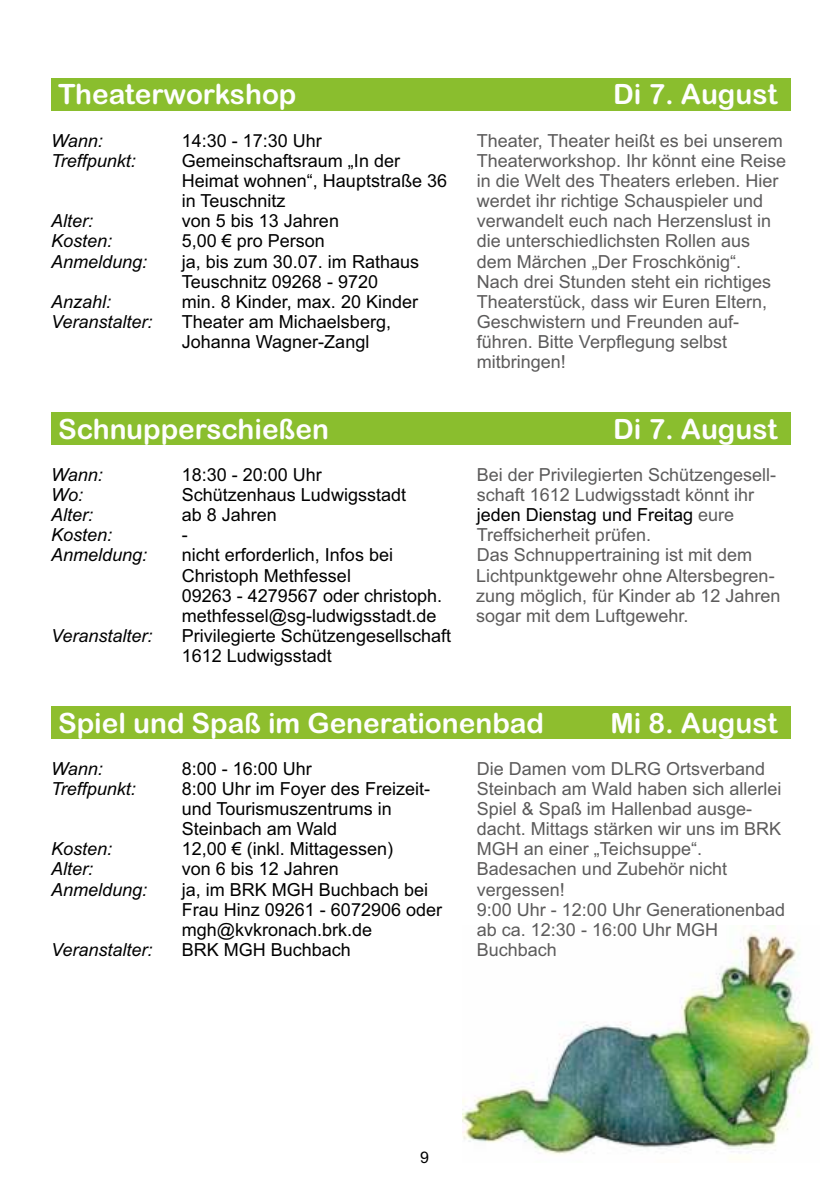
<style>
.page{position:relative;width:840px;height:1191px;background:#fff}
.page>*{position:absolute;margin:0;border:0;box-sizing:border-box;transform-origin:0 0}
.t1{font:28px "Arial Rounded MT Bold";color:#fefefe}
.t2{font:18px/20.2px "Arial";color:#5c5b5b}
.t3{font:18px/20.2px "Arial";color:#000}
.t4{font:italic 18px "Arial";color:#000}
.t5{font:16px "Arial";color:#000}
.s1{color:#5c5b5b}
</style>
<div class="page">
<img style="left:462px;top:925px;width:351px;height:230px">
<div style="left:51px;top:78px;width:739px;height:32px;background:#8abe2e"></div>
<div style="left:51px;top:412px;width:739px;height:32px;background:#8abe2e"></div>
<div style="left:51px;top:706px;width:739px;height:32px;background:#8ebe2e"></div>
<h1 class="t1" style="left:58px;top:84px;width:240px">Theaterworkshop</h1>
<h1 class="t1" style="left:612px;top:84px;width:166px">Di 7. August</h1>
<p class="t4" style="left:51px;top:134px;width:53px">Wann:</p>
<p class="t3" style="left:182px;top:132px;width:142px">14:30 - 17:30 Uhr</p>
<p class="t2" style="left:476px;top:132px;width:307px">Theater, Theater heißt es bei unserem</p>
<p class="t4" style="left:51px;top:154px;width:86px">Treffpunkt:</p>
<p class="t3" style="left:182px;top:152px;width:220px">Gemeinschaftsraum „In der</p>
<p class="t2" style="left:476px;top:152px;width:311px">Theaterworkshop. Ihr könnt eine Reise</p>
<p class="t3" style="left:182px;top:172px;width:267px">Heimat wohnen“, Hauptstraße 36</p>
<p class="t2" style="left:476px;top:172px;width:303px">in die Welt des Theaters erleben. Hier</p>
<p class="t3" style="left:182px;top:192px;width:105px">in Teuschnitz</p>
<p class="t2" style="left:476px;top:192px;width:288px">werdet ihr richtige Schauspieler und</p>
<p class="t4" style="left:51px;top:214px;width:44px">Alter:</p>
<p class="t3" style="left:182px;top:212px;width:159px">von 5 bis 13 Jahren</p>
<p class="t2" style="left:476px;top:212px;width:296px">verwandelt euch nach Herzenslust in</p>
<p class="t4" style="left:51px;top:234px;width:63px">Kosten:</p>
<p class="t3" style="left:182px;top:233px;width:145px">5,00 € pro Person</p>
<p class="t2" style="left:476px;top:233px;width:275px">die unterschiedlichsten Rollen aus</p>
<p class="t4" style="left:51px;top:254px;width:98px">Anmeldung:</p>
<p class="t3" style="left:182px;top:253px;width:239px">ja, bis zum 30.07. im Rathaus</p>
<p class="t2" style="left:476px;top:253px;width:266px">dem Märchen „Der Froschkönig“.</p>
<p class="t3" style="left:182px;top:273px;width:198px">Teuschnitz 09268 - 9720</p>
<p class="t2" style="left:476px;top:273px;width:296px">Nach drei Stunden steht ein richtiges</p>
<p class="t4" style="left:51px;top:295px;width:62px">Anzahl:</p>
<p class="t3" style="left:182px;top:293px;width:238px">min. 8 Kinder, max. 20 Kinder</p>
<p class="t2" style="left:476px;top:293px;width:292px">Theaterstück, dass wir Euren Eltern,</p>
<p class="t4" style="left:51px;top:315px;width:103px">Veranstalter:</p>
<p class="t3" style="left:182px;top:313px;width:211px">Theater am Michaelsberg,</p>
<p class="t2" style="left:476px;top:313px;width:264px">Geschwistern und Freunden auf-</p>
<p class="t3" style="left:182px;top:333px;width:189px">Johanna Wagner-Zangl</p>
<p class="t2" style="left:476px;top:333px;width:252px">führen. Bitte Verpflegung selbst mitbringen!</p>
<h1 class="t1" style="left:58px;top:418px;width:272px">Schnupperschießen</h1>
<h1 class="t1" style="left:612px;top:418px;width:166px">Di 7. August</h1>
<p class="t4" style="left:51px;top:468px;width:53px">Wann:</p>
<p class="t3" style="left:182px;top:466px;width:142px">18:30 - 20:00 Uhr</p>
<p class="t2" style="left:476px;top:466px;width:301px">Bei der Privilegierten Schützengesell-</p>
<p class="t4" style="left:51px;top:488px;width:34px">Wo:</p>
<p class="t3" style="left:182px;top:486px;width:226px">Schützenhaus Ludwigsstadt</p>
<p class="t2" style="left:476px;top:486px;width:279px">schaft 1612 Ludwigsstadt könnt ihr</p>
<p class="t4" style="left:51px;top:508px;width:44px">Alter:</p>
<p class="t3" style="left:182px;top:506px;width:97px">ab 8 Jahren</p>
<p class="t3" style="left:476px;top:506px;width:259px">jeden Dienstag und Freitag <span class="s1">eure</span></p>
<p class="t4" style="left:51px;top:528px;width:63px">Kosten:</p>
<p class="t3" style="left:182px;top:526px;width:7px">-</p>
<p class="t2" style="left:476px;top:526px;width:176px">Treffsicherheit prüfen.</p>
<p class="t4" style="left:51px;top:548px;width:98px">Anmeldung:</p>
<p class="t3" style="left:182px;top:546px;width:213px">nicht erforderlich, Infos bei</p>
<p class="t2" style="left:476px;top:546px;width:277px">Das Schnuppertraining ist mit dem</p>
<p class="t3" style="left:182px;top:567px;width:171px">Christoph Methfessel</p>
<p class="t2" style="left:476px;top:567px;width:300px">Lichtpunktgewehr ohne Altersbegren-</p>
<p class="t3" style="left:182px;top:587px;width:262px">09263 - 4279567 oder christoph.</p>
<p class="t2" style="left:476px;top:587px;width:306px">zung möglich, für Kinder ab 12 Jahren</p>
<p class="t3" style="left:182px;top:607px;width:256px">methfessel@sg-ludwigsstadt.de</p>
<p class="t2" style="left:476px;top:607px;width:214px">sogar mit dem Luftgewehr.</p>
<p class="t4" style="left:51px;top:629px;width:103px">Veranstalter:</p>
<p class="t3" style="left:182px;top:627px;width:271px">Privilegierte Schützengesellschaft<br>1612 Ludwigsstadt</p>
<h1 class="t1" style="left:58px;top:712px;width:487px">Spiel und Spaß im Generationenbad</h1>
<h1 class="t1" style="left:610px;top:712px;width:168px">Mi 8. August</h1>
<p class="t4" style="left:51px;top:762px;width:53px">Wann:</p>
<p class="t3" style="left:182px;top:760px;width:132px">8:00 - 16:00 Uhr</p>
<p class="t2" style="left:476px;top:760px;width:290px">Die Damen vom DLRG Ortsverband</p>
<p class="t4" style="left:51px;top:782px;width:86px">Treffpunkt:</p>
<p class="t3" style="left:182px;top:780px;width:250px">8:00 Uhr im Foyer des Freizeit-</p>
<p class="t2" style="left:476px;top:780px;width:306px">Steinbach am Wald haben sich allerlei</p>
<p class="t3" style="left:182px;top:800px;width:211px">und Tourismuszentrums in</p>
<p class="t2" style="left:476px;top:800px;width:277px">Spiel &amp; Spaß im Hallenbad ausge-</p>
<p class="t3" style="left:182px;top:820px;width:157px">Steinbach am Wald</p>
<p class="t2" style="left:476px;top:820px;width:306px">dacht. Mittags stärken wir uns im BRK</p>
<p class="t4" style="left:51px;top:842px;width:63px">Kosten:</p>
<p class="t3" style="left:182px;top:840px;width:213px">12,00 € (inkl. Mittagessen)</p>
<p class="t2" style="left:476px;top:840px;width:227px">MGH an einer „Teichsuppe“.</p>
<p class="t4" style="left:51px;top:862px;width:44px">Alter:</p>
<p class="t3" style="left:182px;top:860px;width:159px">von 6 bis 12 Jahren</p>
<p class="t2" style="left:476px;top:860px;width:252px">Badesachen und Zubehör nicht</p>
<p class="t4" style="left:51px;top:882px;width:98px">Anmeldung:</p>
<p class="t3" style="left:182px;top:881px;width:248px">ja, im BRK MGH Buchbach bei</p>
<p class="t2" style="left:476px;top:881px;width:90px">vergessen!</p>
<p class="t3" style="left:182px;top:901px;width:262px">Frau Hinz 09261 - 6072906 oder</p>
<p class="t2" style="left:476px;top:901px;width:310px">9:00 Uhr - 12:00 Uhr Generationenbad</p>
<p class="t3" style="left:182px;top:921px;width:192px">mgh@kvkronach.brk.de</p>
<p class="t2" style="left:476px;top:921px;width:243px">ab ca. 12:30 - 16:00 Uhr MGH</p>
<p class="t4" style="left:51px;top:942px;width:103px">Veranstalter:</p>
<p class="t3" style="left:182px;top:941px;width:171px">BRK MGH Buchbach</p>
<p class="t2" style="left:476px;top:941px;width:82px">Buchbach</p>
<p class="t5" style="left:420px;top:1151px;width:10px">9</p>
</div>
